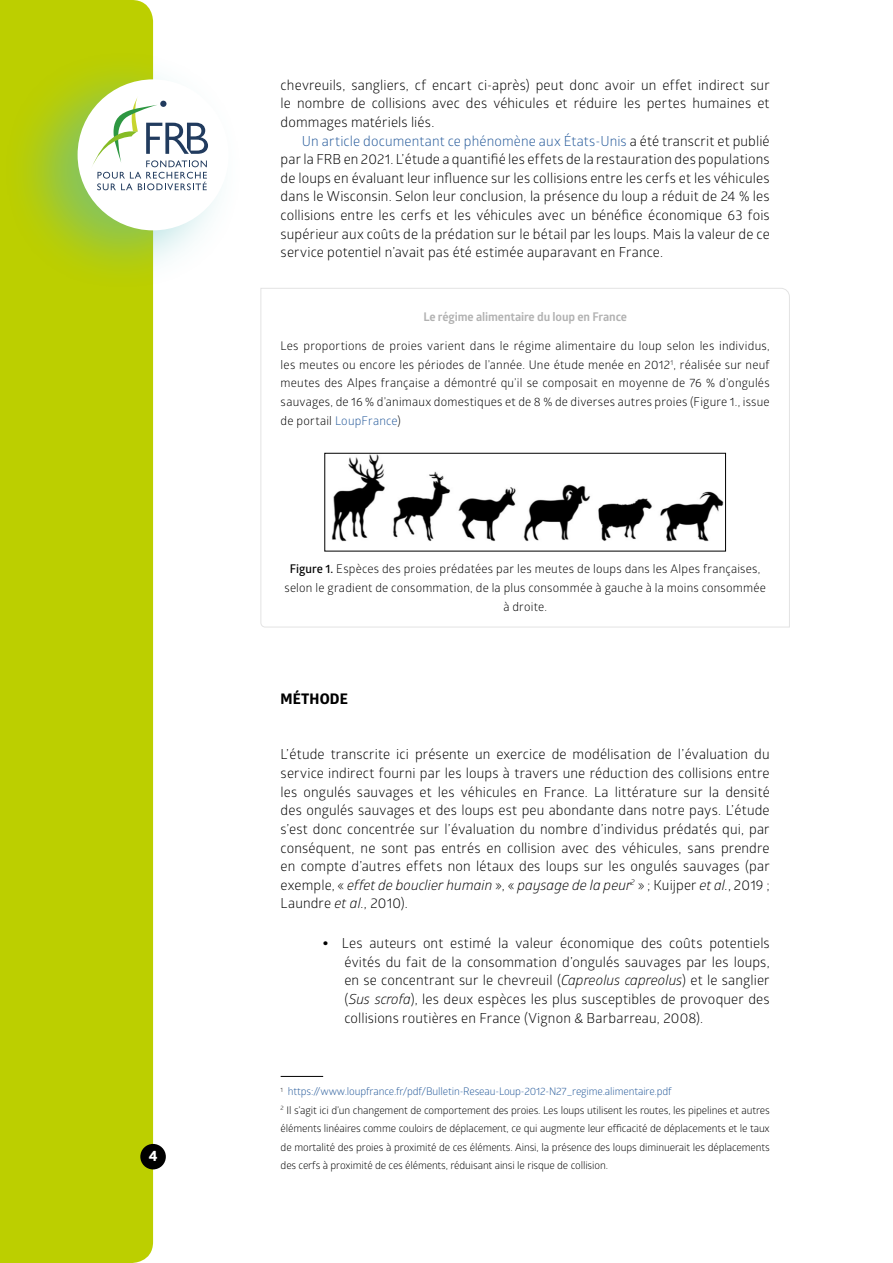
<style>
.page{position:relative;width:893px;height:1263px;background:#fff}
.page>*{position:absolute;margin:0;border:0;box-sizing:border-box;transform-origin:0 0}
.t1{font:700 14.85px "Globerx";color:#fff}
.t2{font:700 14.7px "Globerx";letter-spacing:.01em;color:#000}
.t3{font:13.8px/18.6px "Glober";letter-spacing:.01em;color:#000;text-align:justify}
.t4{font:12px/18.6px "Glober";letter-spacing:.015em;color:#000;text-align:justify}
.t5{font:700 12px "Glober";letter-spacing:-.01em;color:#b2b2b2}
.t6{font:10.5px/18.6px "Glober";letter-spacing:-.01em;color:#000}
.s1{color:#275b9b}
.s2{font-weight:600}
.s3{font-style:italic}
.s4{font-family:"Arial";font-weight:700}
</style>
<div class="page">
<div style="left:0;top:0;width:153px;height:1263px;background:#bccf00"></div>
<div style="left:1px;top:48px;width:244px;height:244px;background:#51babc;opacity:.5"></div>
<div style="left:78px;top:79px;width:151px;height:151px;background:#fff;border-radius:50%"></div>
<svg style="left:91px;top:96px;width:117px;height:94px"></svg>
<div style="left:140px;top:1144px;width:26px;height:25px;background:#000;border-radius:50%"></div>
<hr style="left:281px;top:1076px;width:42px;height:1px;background:#000">
<svg style="left:260px;top:288px;width:530px;height:339px"></svg>
<img style="left:326px;top:455px;width:398px;height:94px">
<div style="left:324px;top:453px;width:402px;height:98px;border:1px solid #000"></div>
<p class="t1" style="left:149px;top:1145px;width:10px">4</p>
<p class="t3" style="left:281px;top:75px;width:491px">chevreuils, sangliers, cf encart ci-après) peut donc avoir un effet indirect sur le nombre de collisions avec des véhicules et réduire les pertes humaines et dommages matériels liés.</p>
<p class="t3" style="left:281px;top:131px;width:491px;text-indent:21px"><span class="s1">Un article documentant ce phénomène aux États-Unis</span> a été transcrit et publié par la FRB en 2021. L’étude a quantifié les effets de la restauration des populations de loups en évaluant leur influence sur les collisions entre les cerfs et les véhicules dans le Wisconsin. Selon leur conclusion, la présence du loup a réduit de 24 % les collisions entre les cerfs et les véhicules avec un bénéfice économique 63 fois supérieur aux coûts de la prédation sur le bétail par les loups. Mais la valeur de ce service potentiel n’avait pas été estimée auparavant en France.</p>
<p class="t5" style="left:423px;top:308px;width:205px">Le régime alimentaire du loup en France</p>
<p class="t4" style="left:281px;top:336px;width:490px">Les proportions de proies varient dans le régime alimentaire du loup selon les individus, les meutes ou encore les périodes de l’année. Une étude menée en 2012<sup>1</sup>, réalisée sur neuf meutes des Alpes française a démontré qu’il se composait en moyenne de 76 % d’ongulés sauvages, de 16 % d’animaux domestiques et de 8 % de diverses autres proies (Figure 1., issue de portail <span class="s1">LoupFrance</span>)</p>
<p class="t4" style="left:284px;top:559px;width:483px;text-align:center"><span class="s2">Figure 1.</span> Espèces des proies prédatées par les meutes de loups dans les Alpes françaises, selon le gradient de consommation, de la plus consommée à gauche à la moins consommée à droite.</p>
<p class="t2" style="left:281px;top:688px;width:69px">MÉTHODE</p>
<p class="t3" style="left:281px;top:745px;width:491px">L’étude transcrite ici présente un exercice de modélisation de l’évaluation du service indirect fourni par les loups à travers une réduction des collisions entre les ongulés sauvages et les véhicules en France. La littérature sur la densité des ongulés sauvages et des loups est peu abondante dans notre pays. L’étude s’est donc concentrée sur l’évaluation du nombre d’individus prédatés qui, par conséquent, ne sont pas entrés en collision avec des véhicules, sans prendre en compte d’autres effets non létaux des loups sur les ongulés sauvages (par exemple, « <span class="s3">effet de bouclier humain</span> », « <span class="s3">paysage de la peur</span><sup>2</sup> » ; Kuijper <span class="s3">et al.</span>, 2019 ; Laundre <span class="s3">et al.</span>, 2010).</p>
<p class="t3" style="left:344px;top:933px;width:427px;text-indent:-21px"><span class="s4">•</span> Les auteurs ont estimé la valeur économique des coûts potentiels évités du fait de la consommation d’ongulés sauvages par les loups, en se concentrant sur le chevreuil (<span class="s3">Capreolus capreolus</span>) et le sanglier (<span class="s3">Sus scrofa</span>), les deux espèces les plus susceptibles de provoquer des collisions routières en France (Vignon &amp; Barbarreau, 2008).</p>
<p class="t6" style="left:281px;top:1081px;width:491px"><sup>1</sup> <span class="s1">https://www.loupfrance.fr/pdf/Bulletin-Reseau-Loup-2012-N27_regime.alimentaire.pdf<br></span><sup>2</sup> Il s’agit ici d’un changement de comportement des proies. Les loups utilisent les routes, les pipelines et autres éléments linéaires comme couloirs de déplacement, ce qui augmente leur efficacité de déplacements et le taux de mortalité des proies à proximité de ces éléments. Ainsi, la présence des loups diminuerait les déplacements des cerfs à proximité de ces éléments, réduisant ainsi le risque de collision.</p>
</div>
